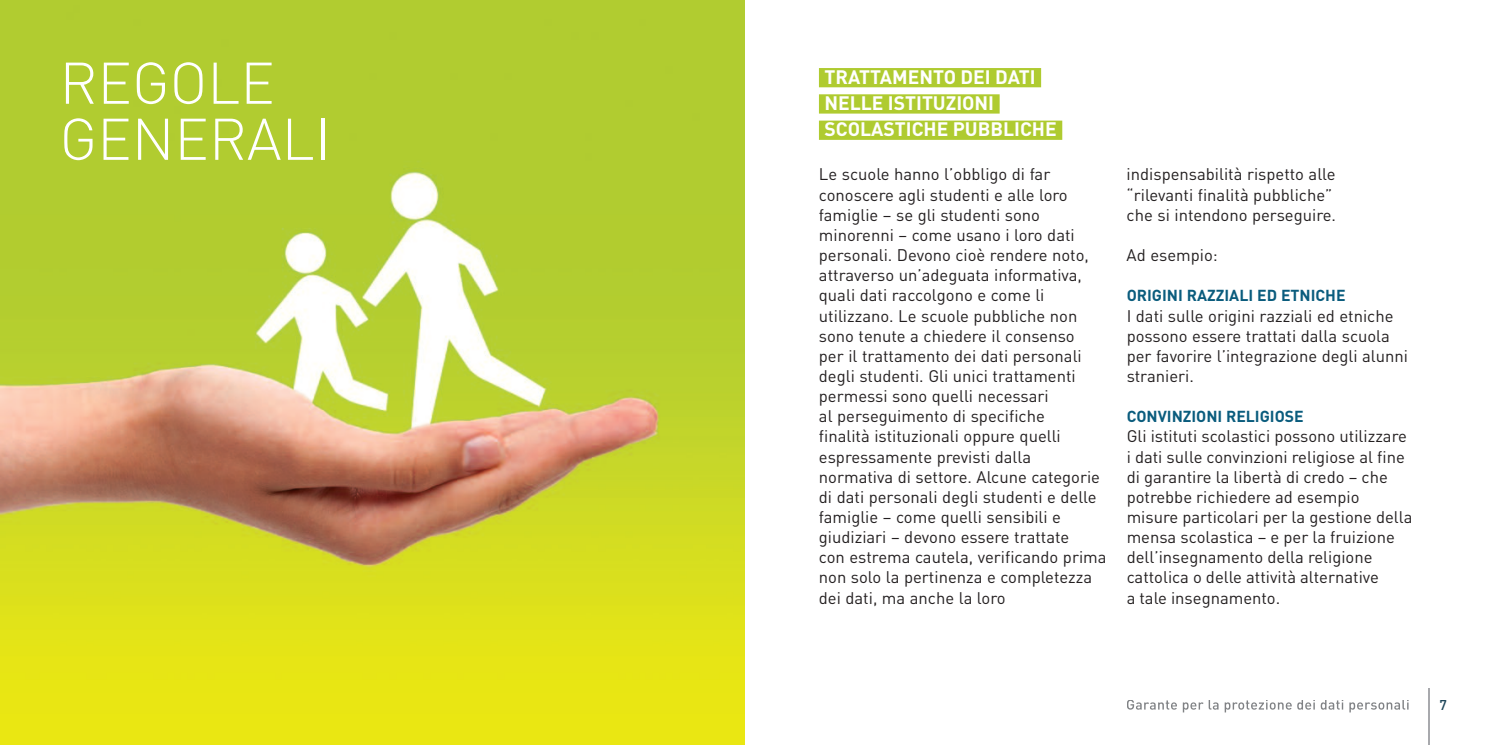
<style>
.page{position:relative;width:1489px;height:745px;background:#fff}
.page>*{position:absolute;margin:0;border:0;box-sizing:border-box;transform-origin:0 0}
.t1{font:300 57.75px/56px "DIN";color:#fff}
.t2{font:700 19.25px/26.2px "DIN";color:#fff}
.t3{font:16.62px/20.1px "DIN";color:#231f20}
.t4{font:700 15.75px "DIN";color:#0a5c7d}
.t5{font:500 14px "DIN";color:#1b4458}
.s1{color:#afcb30}
</style>
<div class="page">
<img style="left:0;top:0;width:744px;height:744px">
<svg style="left:1127px;top:700px;width:103px;height:12px"></svg>
<hr style="left:1428px;top:687px;width:1px;height:57px;background:#a8a9ad">
<div style="left:819px;top:68px;width:222px;height:19px;background:#afcb30"></div>
<div style="left:819px;top:94px;width:180px;height:19px;background:#afcb30"></div>
<div style="left:819px;top:120px;width:243px;height:20px;background:#afcb30"></div>
<h1 class="t1" style="left:60px;top:56px;width:272px">REGOLE<br>GENERALI</h1>
<p class="t2" style="left:819px;top:64px;width:245px"><span class="s1">.</span>TRATTAMENTO DEI DATI<span class="s1">. .</span>NELLE ISTITUZIONI<span class="s1">. .</span>SCOLASTICHE PUBBLICHE<span class="s1">.</span></p>
<p class="t3" style="left:818px;top:164px;width:289px">Le scuole hanno l’obbligo di far conoscere agli studenti e alle loro famiglie – se gli studenti sono minorenni – come usano i loro dati personali. Devono cioè rendere noto, attraverso un’adeguata informativa, quali dati raccolgono e come li utilizzano. Le scuole pubbliche non sono tenute a chiedere il consenso<br>per il trattamento dei dati personali degli studenti. Gli unici trattamenti permessi sono quelli necessari<br>al perseguimento di specifiche<br>finalità istituzionali oppure quelli espressamente previsti dalla normativa di settore. Alcune categorie di dati personali degli studenti e delle famiglie – come quelli sensibili e giudiziari – devono essere trattate<br>con estrema cautela, verificando prima non solo la pertinenza e completezza dei dati, ma anche la loro</p>
<p class="t3" style="left:1126px;top:164px;width:211px">indispensabilità rispetto alle “rilevanti finalità pubbliche” che si intendono perseguire.</p>
<p class="t3" style="left:1126px;top:245px;width:93px">Ad esempio:</p>
<p class="t4" style="left:1126px;top:286px;width:220px">ORIGINI RAZZIALI ED ETNICHE</p>
<p class="t3" style="left:1126px;top:305px;width:283px">I dati sulle origini razziali ed etniche possono essere trattati dalla scuola per favorire l’integrazione degli alunni stranieri.</p>
<p class="t4" style="left:1126px;top:407px;width:178px">CONVINZIONI RELIGIOSE</p>
<p class="t3" style="left:1126px;top:426px;width:287px">Gli istituti scolastici possono utilizzare i dati sulle convinzioni religiose al fine di garantire la libertà di credo – che potrebbe richiedere ad esempio misure particolari per la gestione della mensa scolastica – e per la fruizione dell’insegnamento della religione cattolica o delle attività alternative<br>a tale insegnamento.</p>
<p class="t5" style="left:1439px;top:696px;width:9px">7</p>
</div>
